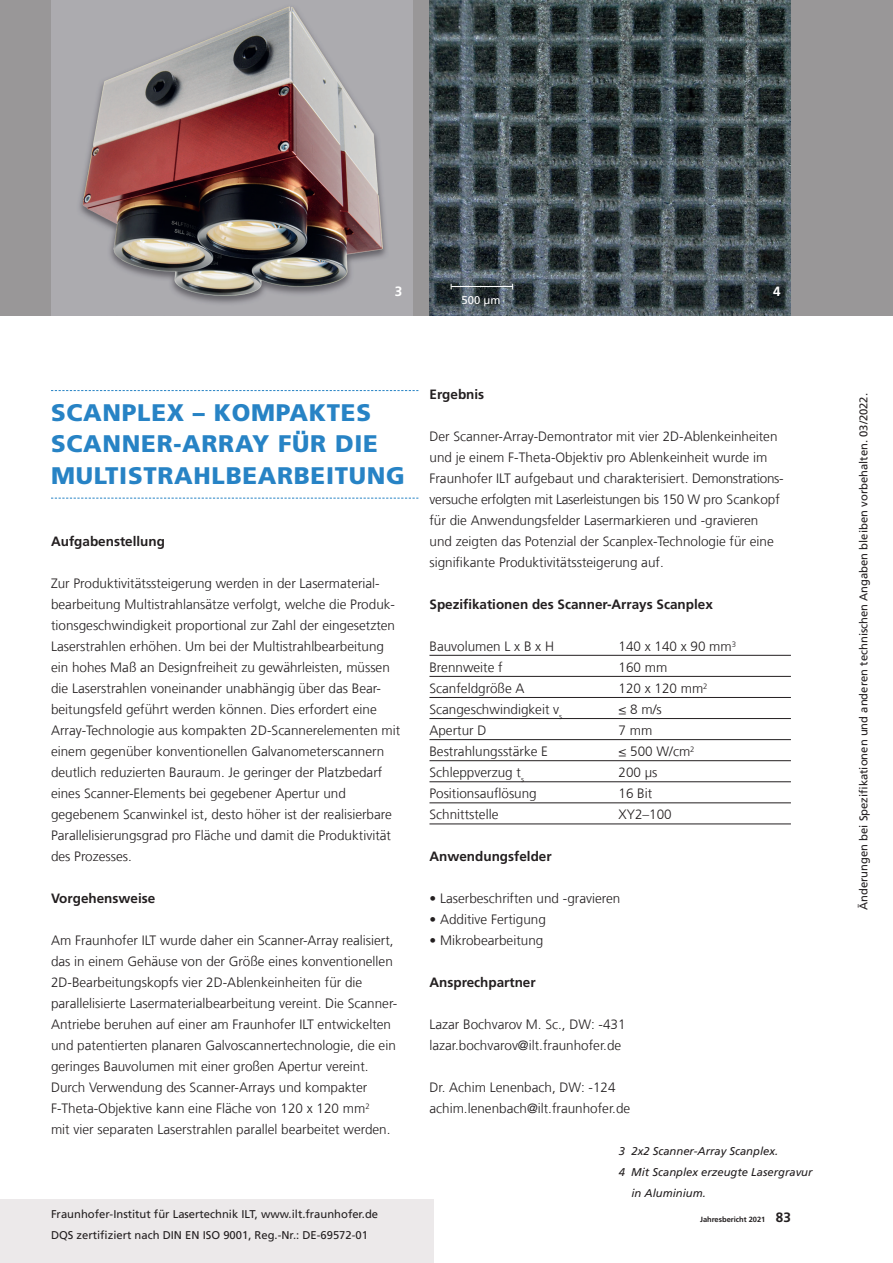
<style>
.page{position:relative;width:893px;height:1263px;background:#fff}
.page>*{position:absolute;margin:0;border:0;box-sizing:border-box;transform-origin:0 0}
.t1{font:900 24px/31.5px "Frutiger LT Com";letter-spacing:.03em;color:#2783c5}
.t2{font:300 13.5px/21px "Frutiger LT Com";color:#231f20}
.t3{font:700 13.5px "Frutiger LT Com";color:#231f20}
.t4{font:700 13.5px "Frutiger LT Com";color:#fff}
.t5{font:11.25px/21px "Frutiger LT Com";color:#231f20}
.t6{font:italic 11.25px "Frutiger LT Com";color:#231f20}
.t7{font:11.25px "Frutiger LT Com";color:#fff}
.t8{font:700 7.5px "Frutiger LT Com";color:#231f20}
.s1{font-size:13.5px}
</style>
<div class="page">
<div style="left:0;top:1199px;width:434px;height:64px;background:#ece9ea"></div>
<div style="left:0;top:0;width:893px;height:315px;background:#999798"></div>
<img style="left:429px;top:315px;width:362px;height:1px">
<img style="left:429px;top:0;width:362px;height:315px">
<img style="left:51px;top:0;width:361px;height:315px">
<svg style="left:51px;top:390px;width:367px;height:1px"></svg>
<svg style="left:51px;top:498px;width:367px;height:1px"></svg>
<hr style="left:429px;top:655px;width:362px;height:1px;background:#231f20">
<hr style="left:429px;top:676px;width:362px;height:1px;background:#231f20">
<hr style="left:429px;top:697px;width:362px;height:1px;background:#231f20">
<hr style="left:429px;top:718px;width:362px;height:1px;background:#231f20">
<hr style="left:429px;top:739px;width:362px;height:1px;background:#231f20">
<hr style="left:429px;top:760px;width:362px;height:1px;background:#231f20">
<hr style="left:429px;top:781px;width:362px;height:1px;background:#231f20">
<hr style="left:429px;top:803px;width:362px;height:1px;background:#231f20">
<hr style="left:429px;top:824px;width:362px;height:1px;background:#231f20">
<hr style="left:451px;top:286px;width:62px;height:1px;background:#fff">
<p class="t4" style="left:395px;top:284px;width:9px">3</p>
<p class="t4" style="left:773px;top:284px;width:9px">4</p>
<p class="t7" style="left:462px;top:294px;width:40px">500 μm</p>
<h1 class="t1" style="left:51px;top:397px;width:355px">SCANPLEX – KOMPAKTES<br>SCANNER-ARRAY FÜR DIE<br>MULTISTRAHLBEARBEITUNG</h1>
<p class="t3" style="left:51px;top:533px;width:116px">Aufgabenstellung</p>
<p class="t2" style="left:51px;top:573px;width:351px">Zur Produktivitätssteigerung werden in der Lasermaterial&shy;bearbeitung Multistrahlansätze verfolgt, welche die Produk&shy;tionsgeschwindigkeit proportional zur Zahl der eingesetzten Laserstrahlen erhöhen. Um bei der Multistrahlbearbeitung ein hohes Maß an Designfreiheit zu gewährleisten, müssen die Laserstrahlen voneinander unabhängig über das Bear&shy;beitungsfeld geführt werden können. Dies erfordert eine Array-Technologie aus kompakten 2D-Scannerelementen mit einem gegenüber konventionellen Galvanometerscannern deutlich reduzierten Bauraum. Je geringer der Platzbedarf eines Scanner-Elements bei gegebener Apertur und gegebenem Scanwinkel ist, desto höher ist der realisierbare Parallelisierungsgrad pro Fläche und damit die Produktivität des Prozesses.</p>
<p class="t3" style="left:51px;top:890px;width:106px">Vorgehensweise</p>
<p class="t2" style="left:51px;top:930px;width:348px">Am Fraunhofer ILT wurde daher ein Scanner-Array realisiert, das in einem Gehäuse von der Größe eines konventionellen 2D-Bearbeitungskopfs vier 2D-Ablenkeinheiten für die parallelisierte Lasermaterialbearbeitung vereint. Die Scanner-Antriebe beruhen auf einer am Fraunhofer ILT entwickelten und patentierten planaren Galvoscannertechnologie, die ein geringes Bauvolumen mit einer großen Apertur vereint.<br>Durch Verwendung des Scanner-Arrays und kompakter F-Theta-Objektive kann eine Fläche von 120 x 120 mm<sup>2<br></sup>mit vier separaten Laserstrahlen parallel bearbeitet werden.</p>
<p class="t5" style="left:51px;top:1204px;width:329px">Fraunhofer-Institut für Lasertechnik ILT, www.ilt.fraunhofer.de<br>DQS zertifiziert nach DIN EN ISO 9001, Reg.-Nr.: DE-69572-01</p>
<p class="t3" style="left:429px;top:386px;width:56px">Ergebnis</p>
<p class="t2" style="left:429px;top:426px;width:356px">Der Scanner-Array-Demontrator mit vier 2D-Ablenkeinheiten und je einem F-Theta-Objektiv pro Ablenkeinheit wurde im Fraunhofer ILT aufgebaut und charakterisiert. Demonstrations&shy;versuche erfolgten mit Laserleistungen bis 150 W pro Scankopf für die Anwendungsfelder Lasermarkieren und -gravieren und zeigten das Potenzial der Scanplex-Technologie für eine signifikante Produktivitätssteigerung auf.</p>
<p class="t3" style="left:429px;top:596px;width:285px">Spezifikationen des Scanner-Arrays Scanplex</p>
<p class="t2" style="left:429px;top:636px;width:126px">Bauvolumen L x B x H</p>
<p class="t2" style="left:618px;top:636px;width:119px">140 x 140 x 90 mm<sup>3</sup></p>
<p class="t2" style="left:429px;top:657px;width:75px">Brennweite f</p>
<p class="t2" style="left:618px;top:657px;width:50px">160 mm</p>
<p class="t2" style="left:429px;top:678px;width:97px">Scanfeldgröße A</p>
<p class="t2" style="left:618px;top:678px;width:91px">120 x 120 mm<sup>2</sup></p>
<p class="t2" style="left:429px;top:699px;width:134px">Scangeschwindigkeit v<sub>s</sub></p>
<p class="t2" style="left:618px;top:699px;width:45px">≤ 8 m/s</p>
<p class="t2" style="left:429px;top:720px;width:59px">Apertur D</p>
<p class="t2" style="left:618px;top:720px;width:35px">7 mm</p>
<p class="t2" style="left:429px;top:741px;width:120px">Bestrahlungsstärke E</p>
<p class="t2" style="left:618px;top:741px;width:78px">≤ 500 W/cm<sup>2</sup></p>
<p class="t2" style="left:429px;top:762px;width:96px">Schleppverzug t<sub>s</sub></p>
<p class="t2" style="left:618px;top:762px;width:41px">200 µs</p>
<p class="t2" style="left:429px;top:783px;width:109px">Positionsauflösung</p>
<p class="t2" style="left:618px;top:783px;width:35px">16 Bit</p>
<p class="t2" style="left:429px;top:804px;width:70px">Schnittstelle</p>
<p class="t2" style="left:618px;top:804px;width:55px">XY2–100</p>
<p class="t3" style="left:429px;top:848px;width:124px">Anwendungsfelder</p>
<p class="t2" style="left:429px;top:888px;width:192px">• Laserbeschriften und -gravieren</p>
<p class="t2" style="left:429px;top:909px;width:118px">• Additive Fertigung</p>
<p class="t2" style="left:429px;top:930px;width:115px">• Mikrobearbeitung</p>
<p class="t3" style="left:429px;top:974px;width:108px">Ansprechpartner</p>
<p class="t2" style="left:429px;top:1014px;width:198px">Lazar Bochvarov M. Sc., DW: -431 lazar.bochvarov@ilt.fraunhofer.de</p>
<p class="t2" style="left:429px;top:1077px;width:202px">Dr. Achim Lenenbach, DW: -124 achim.lenenbach@ilt.fraunhofer.de</p>
<p class="t6" style="left:619px;top:1145px;width:161px">3 2x2 Scanner-Array Scanplex.</p>
<p class="t6" style="left:619px;top:1166px;width:195px">4 Mit Scanplex erzeugte Lasergravur</p>
<p class="t6" style="left:631px;top:1187px;width:76px">in Aluminium.</p>
<p class="t8" style="left:700px;top:1215px;width:92px">Jahresbericht 2021 <span class="s1">83</span></p>
<p class="t5" style="left:853px;top:910px;width:518px;rotate:-90deg">Änderungen bei Spezifikationen und anderen technischen Angaben bleiben vorbehalten. 03/2022.</p>
</div>
